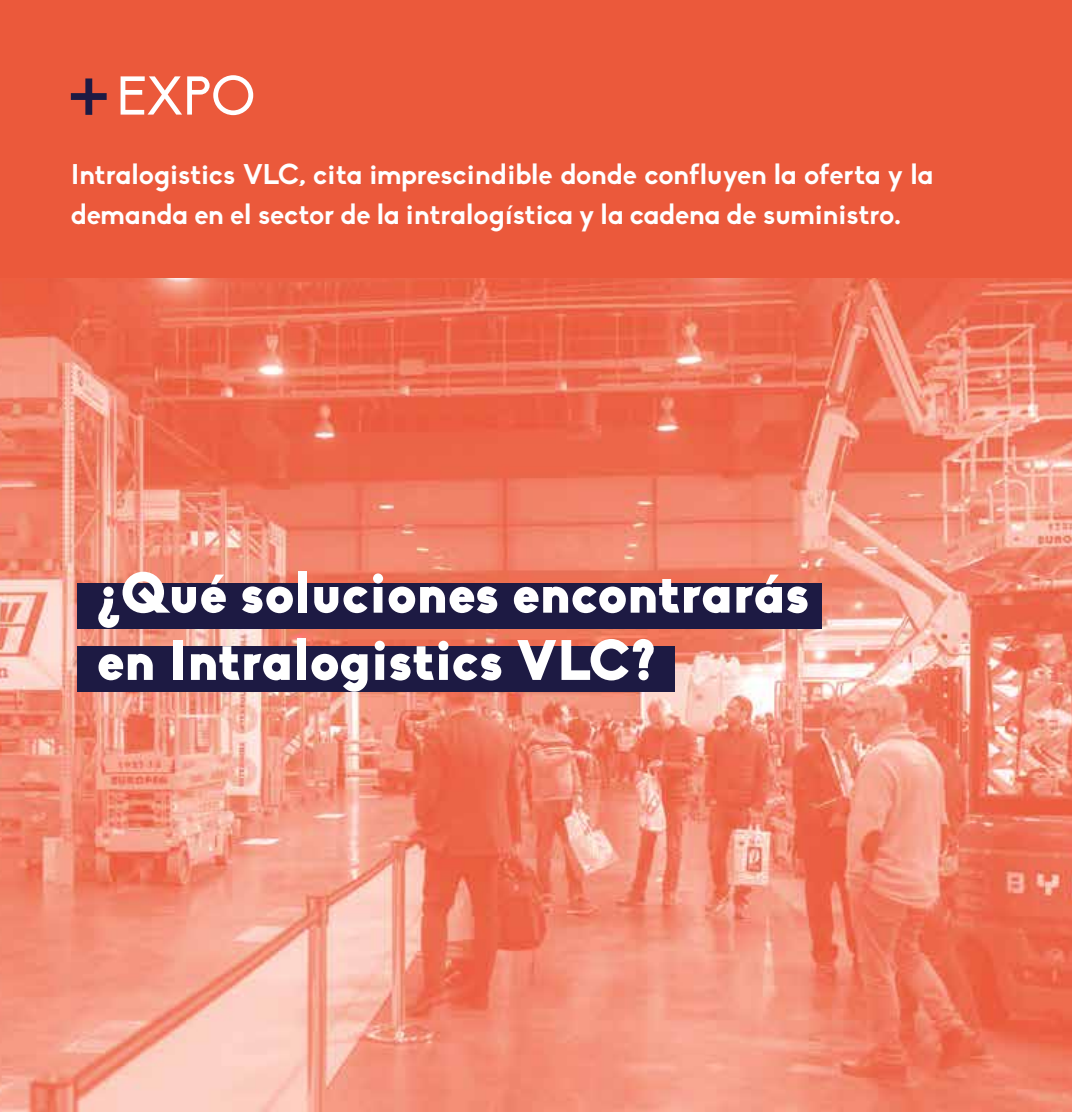
<style>
.page{position:relative;width:1072px;height:1112px;background:#fff}
.page>*{position:absolute;margin:0;border:0;box-sizing:border-box;transform-origin:0 0}
.t1{font:900 56px/67.2px "Biko";color:#fff}
.t2{font:53.6px "Biko";color:#fff}
.t3{font:700 28px/40px "Biko";color:#fff}
</style>
<div class="page">
<div style="left:0;top:0;width:1071px;height:1111px;background:#eb593b"></div>
<img style="left:0;top:279px;width:1071px;height:832px">
<div style="left:77px;top:583px;width:744px;height:45px;background:#1d1a43"></div>
<div style="left:77px;top:646px;width:597px;height:45px;background:#1d1a43"></div>
<svg style="left:71px;top:78px;width:36px;height:37px"></svg>
<h2 class="t2" style="left:116px;top:66px;width:141px">EXPO</h2>
<p class="t3" style="left:71px;top:154px;width:863px">Intralogistics VLC, cita imprescindible donde confluyen la oferta y la demanda en el sector de la intralogística y la cadena de suministro.</p>
<h1 class="t1" style="left:97px;top:559px;width:714px">¿Qué soluciones encontrarás en Intralogistics VLC?</h1>
</div>
